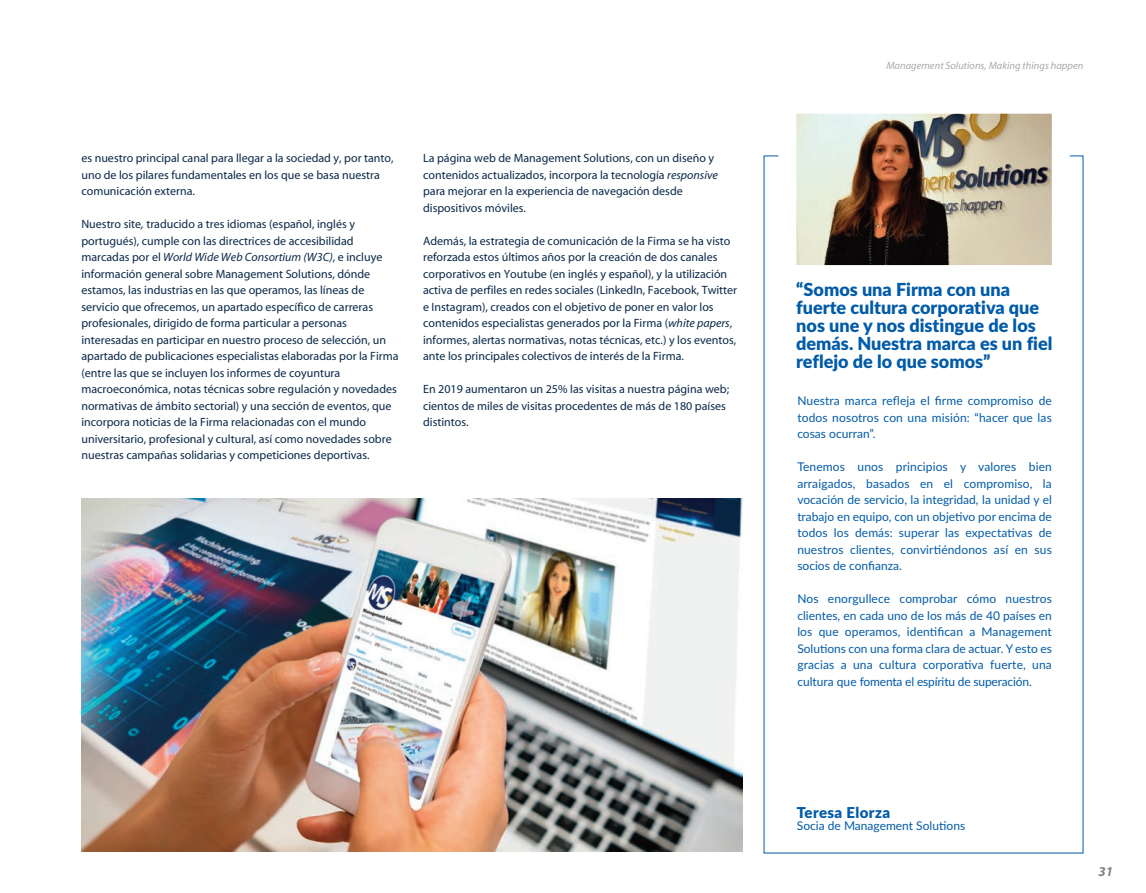
<style>
.page{position:relative;width:1146px;height:893px;background:#fff}
.page>*{position:absolute;margin:0;border:0;box-sizing:border-box;transform-origin:0 0}
.t1{font:900 18px/18px "Lato";color:#015ba9}
.t2{font:900 15px "Lato";letter-spacing:.025em;color:#015ba9}
.t3{font:italic 700 13.5px "Myriad";color:#808285}
.t4{font:12px/16.5px "Myriad";color:#0a294a}
.t5{font:12px/16.5px "Lato";color:#015ba9;text-align:justify}
.t6{font:italic 10.5px "Myriad";color:#a8a9ad}
.s1{font-style:italic}
</style>
<div class="page">
<img style="left:797px;top:115px;width:253px;height:149px">
<img style="left:81px;top:498px;width:661px;height:353px">
<p class="t4" style="left:81px;top:150px;width:314px">es nuestro principal canal para llegar a la sociedad y, por tanto, uno de los pilares fundamentales en los que se basa nuestra comunicación externa.</p>
<p class="t4" style="left:81px;top:216px;width:319px">Nuestro site<span class="s1">,</span> traducido a tres idiomas (español, inglés y portugués), cumple con las directrices de accesibilidad marcadas por el <span class="s1">World Wide Web Consortium (W3C)</span>, e incluye información general sobre Management Solutions, dónde estamos, las industrias en las que operamos, las líneas de servicio que ofrecemos, un apartado específico de carreras profesionales, dirigido de forma particular a personas interesadas en participar en nuestro proceso de selección, un apartado de publicaciones especialistas elaboradas por la Firma (entre las que se incluyen los informes de coyuntura macroeconómica, notas técnicas sobre regulación y novedades normativas de ámbito sectorial) y una sección de eventos, que incorpora noticias de la Firma relacionadas con el mundo universitario, profesional y cultural, así como novedades sobre nuestras campañas solidarias y competiciones deportivas.</p>
<p class="t4" style="left:423px;top:150px;width:296px">La página web de Management Solutions, con un diseño y contenidos actualizados, incorpora la tecnología <span class="s1">responsive </span>para mejorar en la experiencia de navegación desde dispositivos móviles.</p>
<p class="t4" style="left:423px;top:233px;width:315px">Además, la estrategia de comunicación de la Firma se ha visto reforzada estos últimos años por la creación de dos canales corporativos en Youtube (en inglés y español), y la utilización activa de perfiles en redes sociales (LinkedIn, Facebook, Twitter e Instagram), creados con el objetivo de poner en valor los contenidos especialistas generados por la Firma (<span class="s1">white papers</span>, informes, alertas normativas, notas técnicas, etc.) y los eventos, ante los principales colectivos de interés de la Firma.</p>
<p class="t4" style="left:423px;top:381px;width:307px">En 2019 aumentaron un 25% las visitas a nuestra página web; cientos de miles de visitas procedentes de más de 180 países distintos.</p>
<p class="t6" style="left:886px;top:60px;width:198px">Management Solutions, Making things happen</p>
<h1 class="t1" style="left:796px;top:281px;width:258px">“Somos una Firma con una fuerte cultura corporativa que nos une y nos distingue de los demás. Nuestra marca es un fiel reflejo de lo que somos”</h1>
<p class="t5" style="left:797px;top:393px;width:256px">Nuestra marca refleja el firme compromiso de todos nosotros con una misión: “hacer que las cosas ocurran”.</p>
<p class="t5" style="left:797px;top:459px;width:256px">Tenemos unos principios y valores bien arraigados, basados en el compromiso, la vocación de servicio, la integridad, la unidad y el trabajo en equipo, con un objetivo por encima de todos los demás: superar las expectativas de nuestros clientes, convirtiéndonos así en sus socios de confianza.</p>
<p class="t5" style="left:797px;top:591px;width:256px">Nos enorgullece comprobar cómo nuestros clientes, en cada uno de los más de 40 países en los que operamos, identifican a Management Solutions con una forma clara de actuar. Y esto es gracias a una cultura corporativa fuerte, una cultura que fomenta el espíritu de superación.</p>
<p class="t2" style="left:796px;top:804px;width:95px">Teresa Elorza</p>
<p class="t5" style="left:796px;top:818px;width:170px">Socia de Management Solutions</p>
<p class="t3" style="left:1098px;top:864px;width:16px">31</p>
</div>
